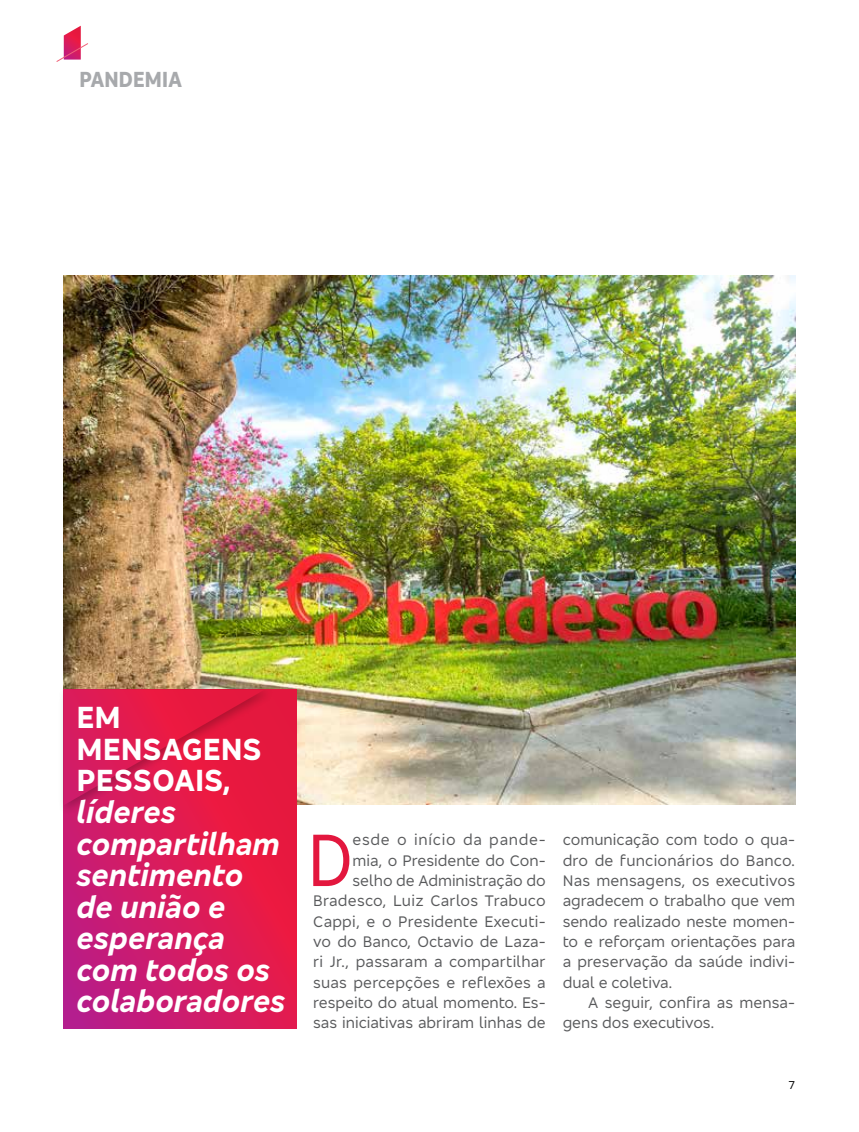
<style>
.page{position:relative;width:859px;height:1132px;background:#fff}
.page>*{position:absolute;margin:0;border:0;box-sizing:border-box;transform-origin:0 0}
.t1{font:condensed 75.9px "Bradesco Sans";color:#e3173e}
.t2{font:italic 700 31.5px/31.5px "Bradesco Sans";color:#fff;scale:.95 1}
.t3{font:700 31.5px/31.5px "Bradesco Sans";color:#fff;scale:.95 1}
.t4{font:700 condensed 22.5px "Bradesco Sans";letter-spacing:-.02em;color:#a7a9ac}
.t5{font:15.75px/20.2px "Bradesco Sans";color:#58595b;text-align:right}
.t6{font:12px "Bradesco Sans";color:#000}
</style>
<div class="page">
<img style="left:64px;top:276px;width:731px;height:528px">
<svg style="left:64px;top:689px;width:232px;height:339px;background:#d61b5e"></svg>
<div style="left:58px;top:683px;width:217px;height:133px;background:#000;opacity:.25"></div>
<svg style="left:64px;top:689px;width:200px;height:116px;background:#df194b"></svg>
<svg style="left:56px;top:26px;width:32px;height:36px"></svg>
<h3 class="t4" style="left:79px;top:65px;width:104px">PANDEMIA</h3>
<h2 class="t3" style="left:77px;top:700px;width:196px">EM<br>MENSAGENS<br>PESSOAIS,</h2>
<h2 class="t2" style="left:77px;top:794px;width:222px">líderes compartilham sentimento de união e esperança com todos os colaboradores</h2>
<p class="t5" style="left:313px;top:829px;width:234px">esde o início da pande-<br>mia, o Presidente do Con&shy;selho de Administração do<br>Bradesco, Luiz Carlos Trabuco<br>Cappi, e o Presidente Executi&shy;vo do Banco, Octavio de Laza&shy;ri Jr., passaram a compartilhar suas percepções e reflexões a respeito do atual momento. Es&shy;sas iniciativas abriram linhas de</p>
<p class="t5" style="left:563px;top:828px;width:234px;text-align:justify">comunicação com todo o qua&shy;dro de funcionários do Banco.<br>Nas mensagens, os executivos agradecem o trabalho que vem sendo realizado neste momen&shy;to e reforçam orientações para a preservação da saúde indivi&shy;dual e coletiva.</p>
<h1 class="t1" style="left:307px;top:811px;width:48px">D</h1>
<p class="t5" style="left:563px;top:991px;width:234px;text-align:left;text-indent:26px">A seguir, confira as mensa&shy;gens dos executivos.</p>
<p class="t6" style="left:789px;top:1076px;width:8px">7</p>
</div>
